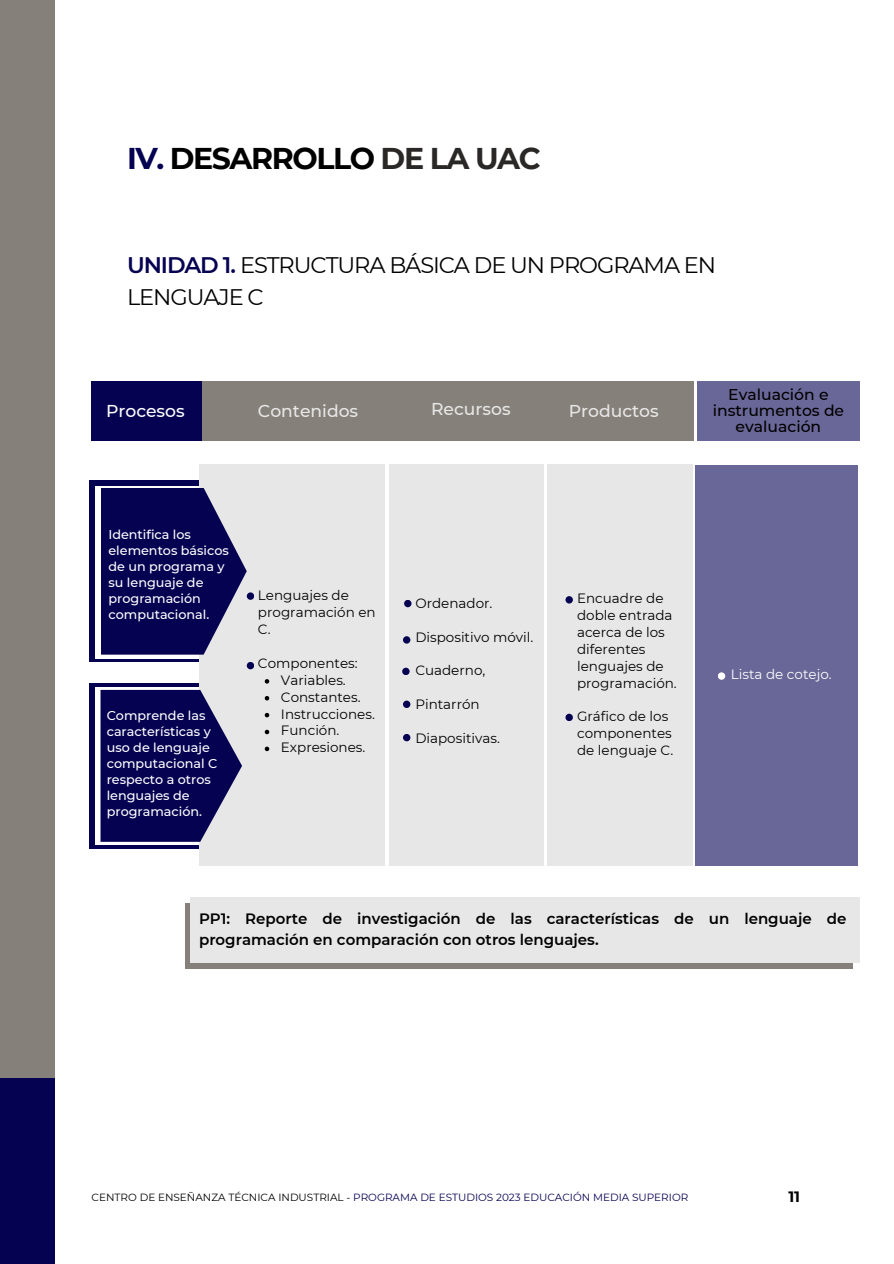
<style>
.page{position:relative;width:894px;height:1264px;background:#fff}
.page>*{position:absolute;margin:0;border:0;box-sizing:border-box;transform-origin:0 0}
.t1{font:700 30px "Montserrat";letter-spacing:-.05em;color:#000}
.t2{font:22.5px/31.5px "Montserrat";letter-spacing:-.05em;color:#000}
.t3{font:500 17.1px "Montserrat";color:#e8e7e7}
.t4{font:500 17.1px "Montserrat";color:#fff}
.t5{font:500 15.6px/15.8px "Montserrat";color:#000;text-align:center}
.t6{font:600 15px/20.2px "Montserrat";color:#000}
.t7{font:700 15px "Montserrat";color:#000}
.t8{font:13.5px/16.8px "Montserrat";color:#000}
.t9{font:13.5px "Montserrat";color:#fff}
.t10{font:500 12.75px/15.9px "Montserrat";color:#fff}
.t11{font:10.5px "Montserrat";color:#060252}
.s1{color:#060252}
.s2{color:#2a2727}
.s3{font-weight:600;color:#060252}
.s4{color:#000}
</style>
<div class="page">
<div style="left:91px;top:382px;width:602px;height:59px;background:#85817a"></div>
<div style="left:91px;top:382px;width:110px;height:59px;background:#060252"></div>
<div style="left:697px;top:382px;width:162px;height:59px;background:#696797"></div>
<div style="left:0;top:0;width:55px;height:1078px;background:#85817a"></div>
<div style="left:0;top:1078px;width:55px;height:185px;background:#060252"></div>
<svg style="left:89px;top:480px;width:111px;height:181px;background:#262268"></svg>
<div style="left:89px;top:683px;width:111px;height:165px;background:#060252"></div>
<svg style="left:95px;top:687px;width:449px;height:157px;fill:#fff"></svg>
<div style="left:547px;top:464px;width:145px;height:401px;background:#e8e7e7"></div>
<div style="left:96px;top:486px;width:415px;height:172px;background:#fff"></div>
<div style="left:389px;top:464px;width:154px;height:401px;background:#e8e7e7"></div>
<div style="left:200px;top:464px;width:185px;height:401px;background:#e8e7e7"></div>
<svg style="left:101px;top:488px;width:146px;height:166px;background:#262367"></svg>
<svg style="left:100px;top:690px;width:142px;height:151px"></svg>
<div style="left:695px;top:465px;width:162px;height:400px;background:#696797"></div>
<div style="left:717px;top:672px;width:8px;height:7px;background:#fff;border-radius:50%"></div>
<svg style="left:265px;top:679px;width:4px;height:4px"></svg>
<svg style="left:265px;top:696px;width:4px;height:4px"></svg>
<svg style="left:265px;top:713px;width:4px;height:4px"></svg>
<svg style="left:265px;top:729px;width:4px;height:5px"></svg>
<svg style="left:265px;top:746px;width:4px;height:5px"></svg>
<div style="left:247px;top:662px;width:7px;height:7px;background:#060252;border-radius:50%"></div>
<div style="left:404px;top:600px;width:7px;height:7px;background:#060252;border-radius:50%"></div>
<div style="left:403px;top:636px;width:7px;height:7px;background:#060252;border-radius:50%"></div>
<div style="left:402px;top:667px;width:7px;height:8px;background:#060252;border-radius:50%"></div>
<div style="left:403px;top:700px;width:7px;height:8px;background:#060252;border-radius:50%"></div>
<div style="left:565px;top:596px;width:7px;height:7px;background:#060252;border-radius:50%"></div>
<div style="left:565px;top:713px;width:7px;height:8px;background:#060252;border-radius:50%"></div>
<div style="left:247px;top:592px;width:7px;height:8px;background:#060252;border-radius:50%"></div>
<div style="left:403px;top:734px;width:7px;height:7px;background:#060252;border-radius:50%"></div>
<svg style="left:186px;top:903px;width:666px;height:65px;background:#94908b"></svg>
<div style="left:190px;top:897px;width:669px;height:65px;background:#e8e7e7"></div>
<h6 class="t1" style="left:127px;top:140px;width:415px"><span class="s1">IV.</span> DESARROLLO <span class="s2">DE LA UAC</span></h6>
<h1 class="t2" style="left:127px;top:249px;width:590px"><span class="s3">UNIDAD 1.</span> ESTRUCTURA BÁSICA DE UN PROGRAMA EN<br>LENGUAJE C</h1>
<h2 class="t4" style="left:106px;top:400px;width:80px">Procesos</h2>
<h3 class="t3" style="left:258px;top:400px;width:102px">Contenidos</h3>
<h3 class="t3" style="left:431px;top:398px;width:81px">Recursos</h3>
<h3 class="t3" style="left:568px;top:400px;width:91px">Productos</h3>
<h3 class="t5" style="left:712px;top:387px;width:133px">Evaluación e instrumentos de evaluación</h3>
<h6 class="t10" style="left:108px;top:526px;width:122px">Identifica los elementos básicos de un programa y su lenguaje de programación computacional.</h6>
<h6 class="t10" style="left:107px;top:707px;width:112px">Comprende las características y uso de lenguaje computacional C respecto a otros lenguajes de programación.</h6>
<h6 class="t8" style="left:258px;top:587px;width:119px">Lenguajes de programación en<br>C.</h6>
<h6 class="t8" style="left:258px;top:654px;width:101px">Componentes:</h6>
<p class="t8" style="left:281px;top:671px;width:66px">Variables.</p>
<p class="t8" style="left:281px;top:688px;width:81px">Constantes.</p>
<p class="t8" style="left:281px;top:705px;width:95px">Instrucciones.</p>
<p class="t8" style="left:281px;top:722px;width:60px">Función.</p>
<p class="t8" style="left:281px;top:739px;width:86px">Expresiones.</p>
<h6 class="t8" style="left:415px;top:594px;width:79px">Ordenador.</h6>
<h6 class="t8" style="left:415px;top:628px;width:119px">Dispositivo móvil.</h6>
<h5 class="t8" style="left:415px;top:662px;width:71px">Cuaderno,</h5>
<h5 class="t8" style="left:415px;top:696px;width:66px">Pintarrón</h5>
<h3 class="t8" style="left:415px;top:729px;width:86px">Diapositivas.</h3>
<h6 class="t8" style="left:577px;top:590px;width:101px">Encuadre de doble entrada acerca de los diferentes lenguajes de programación.</h6>
<h4 class="t8" style="left:577px;top:708px;width:98px">Gráfico de los componentes de lenguaje C.</h4>
<p class="t9" style="left:730px;top:666px;width:102px">Lista de cotejo.</p>
<p class="t6" style="left:199px;top:908px;width:648px">PP1: Reporte de investigación de las características de un lenguaje de programación en comparación con otros lenguajes.</p>
<h6 class="t11" style="left:92px;top:1191px;width:598px"><span class="s4">CENTRO DE ENSEÑANZA TÉCNICA INDUSTRIAL -</span> PROGRAMA DE ESTUDIOS 2023 EDUCACIÓN MEDIA SUPERIOR</h6>
<h6 class="t7" style="left:788px;top:1187px;width:13px">11</h6>
</div>
